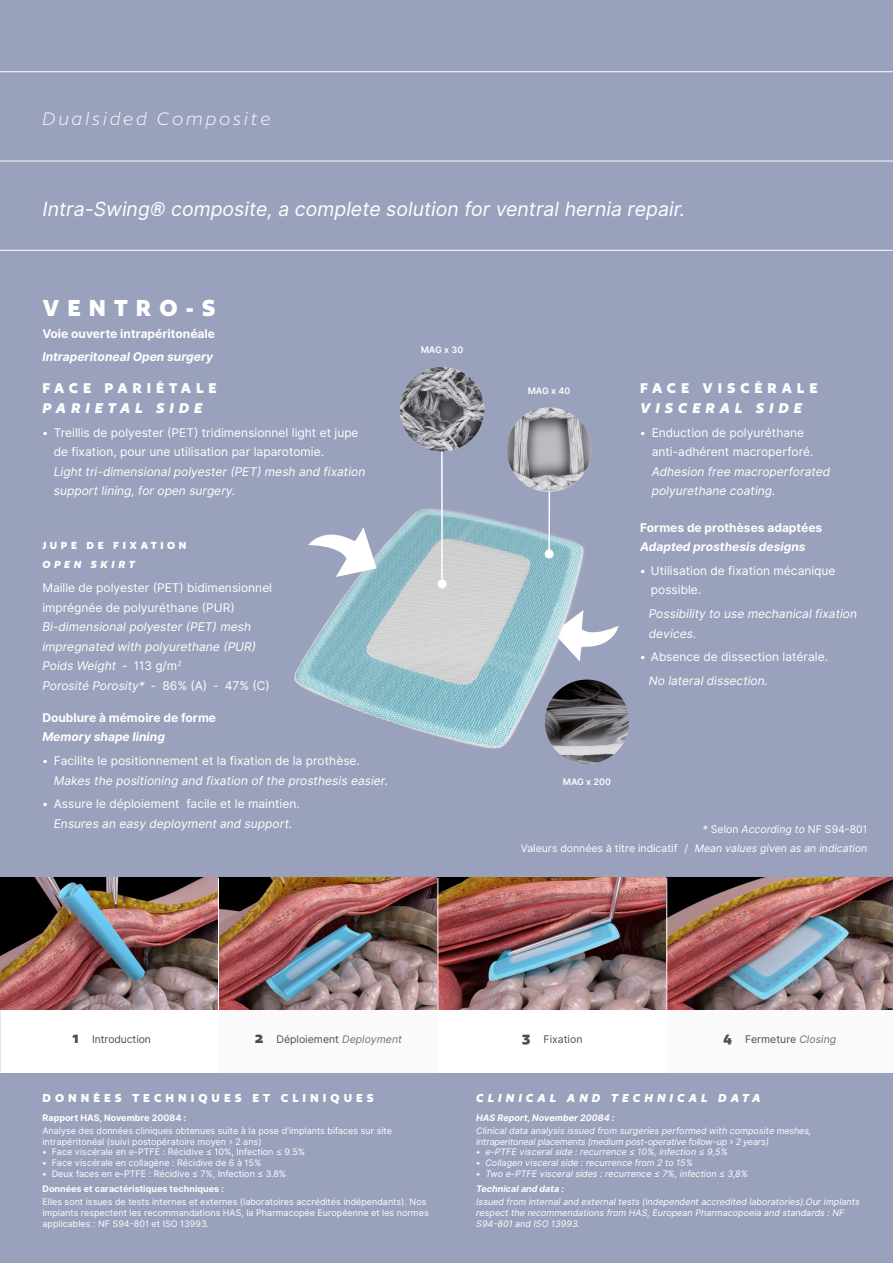
<style>
.page{position:relative;width:893px;height:1263px;background:#9aa1bc}
.page>*{position:absolute;margin:0;border:0;box-sizing:border-box;transform-origin:0 0}
.t1{font:700 27px "Author";letter-spacing:.3em;color:#fff}
.t2{font:italic 300 21px "Author";letter-spacing:.15em;color:#fff}
.t3{font:italic 19.5px "Inter UI";color:#fff}
.t4{font:700 16.5px "Author";letter-spacing:.3em;color:#fff}
.t5{font:italic 700 16.5px "Author";letter-spacing:.3em;color:#fff}
.t6{font:700 13.5px "Author";letter-spacing:.3em;color:#fff}
.t7{font:italic 700 13.5px "Author";letter-spacing:.3em;color:#fff}
.t8{font:italic 12px/19.5px "Inter UI";color:#fff}
.t9{font:12px/19.5px "Inter UI";color:#fff}
.t10{font:700 12px "Inter UI";color:#fff}
.t11{font:italic 700 12px "Inter UI";color:#fff}
.t12{font:700 12px "Author";letter-spacing:.3em;color:#fff}
.t13{font:italic 700 12px "Author";letter-spacing:.3em;color:#fff}
.t14{font:10.5px/19.5px "Inter UI";color:#fff;text-align:right}
.t15{font:10.5px "Inter UI";color:#494e5e}
.t16{font:9px/10.8px "Inter UI";color:#fff}
.t17{font:italic 9px/10.8px "Inter UI";color:#fff}
.t18{font:italic 9px/10.8px "Inter UI";letter-spacing:-.02em;color:#fff}
.t19{font:700 9px "Inter UI";color:#fff}
.t20{font:italic 700 9px "Inter UI";color:#fff}
.t21{font:600 9px "Inter UI";color:#fff}
.s1{font-style:normal}
.s2{font-style:italic}
.s3{font-family:"Author";font-weight:700;font-size:16.5px}
.s4{font-style:italic;color:#70707d}
</style>
<div class="page">
<div style="left:0;top:878px;width:893px;height:385px;background:#fff"></div>
<div style="left:0;top:1073px;width:893px;height:190px;background:#9aa1bc"></div>
<div style="left:218px;top:877px;width:220px;height:196px;background:#fafafa"></div>
<div style="left:667px;top:877px;width:226px;height:196px;background:#fafafa"></div>
<img style="left:0;top:878px;width:893px;height:131px">
<svg style="left:614px;top:626px;width:5px;height:9px"></svg>
<img style="left:293px;top:490px;width:321px;height:274px">
<hr style="left:548px;top:469px;width:2px;height:85px;background:#fff">
<svg style="left:544px;top:549px;width:10px;height:10px"></svg>
<hr style="left:441px;top:393px;width:2px;height:191px;background:#fff">
<svg style="left:437px;top:579px;width:10px;height:10px"></svg>
<img style="left:400px;top:367px;width:84px;height:84px;border-radius:42px">
<img style="left:507px;top:407px;width:84px;height:83px">
<img style="left:545px;top:679px;width:84px;height:85px;border-radius:42px">
<svg style="left:308px;top:524px;width:69px;height:53px"></svg>
<hr style="left:437px;top:878px;width:1px;height:195px;background:#fff">
<hr style="left:666px;top:878px;width:1px;height:195px;background:#fff">
<hr style="left:218px;top:878px;width:1px;height:195px;background:#fff">
<hr style="left:0;top:71px;width:893px;height:1px;background:#fff">
<hr style="left:0;top:161px;width:893px;height:1px;background:#fff">
<hr style="left:0;top:250px;width:893px;height:1px;background:#fff">
<h2 class="t2" style="left:43px;top:109px;width:229px">Dualsided Composite</h2>
<h3 class="t3" style="left:43px;top:195px;width:644px">Intra-Swing® composite, a complete solution for ventral hernia repair.</h3>
<h1 class="t1" style="left:42px;top:293px;width:175px">VENTRO-S</h1>
<h3 class="t10" style="left:42px;top:326px;width:174px">Voie ouverte intrapéritonéale</h3>
<h3 class="t11" style="left:42px;top:348px;width:172px">Intraperitoneal Open surgery</h3>
<h3 class="t4" style="left:42px;top:380px;width:176px">FACE PARIÉTALE</h3>
<h3 class="t5" style="left:42px;top:399px;width:161px">PARIETAL SIDE</h3>
<h3 class="t9" style="left:54px;top:423px;width:306px;text-indent:-11px">• Treillis de polyester (PET) tridimensionnel light et jupe de fixation, pour une utilisation par laparotomie.</h3>
<h3 class="t8" style="left:54px;top:462px;width:313px">Light tri-dimensional polyester (PET) mesh and fixation support lining, for open surgery.</h3>
<h3 class="t12" style="left:42px;top:539px;width:146px">JUPE DE FIXATION</h3>
<h3 class="t13" style="left:42px;top:558px;width:94px">OPEN SKIRT</h3>
<h3 class="t9" style="left:42px;top:578px;width:231px">Maille de polyester (PET) bidimensionnel imprégnée de polyuréthane (PUR)</h3>
<h3 class="t8" style="left:42px;top:617px;width:229px">Bi-dimensional polyester (PET) mesh impregnated with polyurethane (PUR)<br>Poids Weight <span class="s1">- 113 g/m</span><sup>2<br></sup>Porosité Porosity* <span class="s1">- 86% (A) - 47% (C)</span></h3>
<h3 class="t10" style="left:42px;top:709px;width:175px">Doublure à mémoire de forme</h3>
<h3 class="t11" style="left:42px;top:729px;width:124px">Memory shape lining</h3>
<h3 class="t9" style="left:42px;top:751px;width:319px">• Facilite le positionnement et la fixation de la prothèse.</h3>
<h3 class="t8" style="left:54px;top:771px;width:336px">Makes the positioning and fixation of the prosthesis easier.</h3>
<h3 class="t9" style="left:42px;top:794px;width:259px">• Assure le déploiement facile et le maintien.</h3>
<h3 class="t8" style="left:54px;top:814px;width:240px">Ensures an easy deployment and support.</h3>
<p class="t21" style="left:421px;top:344px;width:44px">MAG x 30</p>
<p class="t21" style="left:528px;top:384px;width:44px">MAG x 40</p>
<h3 class="t4" style="left:640px;top:379px;width:179px">FACE VISCÉRALE</h3>
<h3 class="t5" style="left:640px;top:399px;width:163px">VISCERAL SIDE</h3>
<h3 class="t9" style="left:652px;top:423px;width:163px;text-indent:-11px">• Enduction de polyuréthane anti-adhérent macroperforé.</h3>
<h3 class="t8" style="left:652px;top:462px;width:180px">Adhesion free macroperforated polyurethane coating.</h3>
<h3 class="t10" style="left:640px;top:519px;width:184px">Formes de prothèses adaptées</h3>
<h3 class="t11" style="left:640px;top:539px;width:167px">Adapted prosthesis designs</h3>
<h3 class="t9" style="left:651px;top:561px;width:186px;text-indent:-11px">• Utilisation de fixation mécanique possible.</h3>
<h3 class="t8" style="left:649px;top:604px;width:210px">Possibility to use mechanical fixation devices.</h3>
<h3 class="t9" style="left:640px;top:648px;width:189px">• Absence de dissection latérale.</h3>
<h3 class="t8" style="left:649px;top:671px;width:121px">No lateral dissection.</h3>
<p class="t21" style="left:563px;top:776px;width:50px">MAG x 200</p>
<p class="t14" style="left:521px;top:819px;width:348px">* Selon <span class="s2">According to</span> NF S94-801<br>Valeurs données à titre indicatif / <span class="s2">Mean values given as an indication</span></p>
<p class="t15" style="left:73px;top:1032px;width:80px"><span class="s3">1</span> Introduction</p>
<p class="t15" style="left:255px;top:1032px;width:149px"><span class="s3">2</span> Déploiement <span class="s4">Deployment</span></p>
<p class="t15" style="left:522px;top:1032px;width:62px"><span class="s3">3</span> Fixation</p>
<p class="t15" style="left:723px;top:1032px;width:114px"><span class="s3">4</span> Fermeture <span class="s4">Closing</span></p>
<h3 class="t6" style="left:43px;top:1090px;width:333px">DONNÉES TECHNIQUES ET CLINIQUES</h3>
<p class="t19" style="left:43px;top:1111px;width:145px">Rapport HAS, Novembre 20084 :</p>
<p class="t16" style="left:43px;top:1125px;width:351px">Analyse des données cliniques obtenues suite à la pose d’implants bifaces sur site intrapéritonéal (suivi postopératoire moyen &gt; 2 ans)</p>
<p class="t16" style="left:43px;top:1147px;width:264px">• Face viscérale en e-PTFE : Récidive ≤ 10%, Infection ≤ 9.5%</p>
<p class="t16" style="left:43px;top:1158px;width:220px">• Face viscérale en collagène : Récidive de 6 à 15%</p>
<p class="t16" style="left:43px;top:1168px;width:245px">• Deux faces en e-PTFE : Récidive ≤ 7%, Infection ≤ 3.8%</p>
<p class="t19" style="left:43px;top:1183px;width:183px">Données et caractéristiques techniques :</p>
<p class="t16" style="left:43px;top:1196px;width:388px">Elles sont issues de tests internes et externes (laboratoires accrédités indépendants). Nos implants respectent les recommandations HAS, la Pharmacopée Européenne et les normes applicables : NF S94-801 et ISO 13993.</p>
<h3 class="t7" style="left:476px;top:1090px;width:286px">CLINICAL AND TECHNICAL DATA</h3>
<p class="t20" style="left:476px;top:1111px;width:140px">HAS Report, November 20084 :</p>
<p class="t18" style="left:476px;top:1125px;width:337px">Clinical data analysis issued from surgeries performed with composite meshes, intraperitoneal placements (medium post-operative follow-up &gt; 2 years)</p>
<p class="t17" style="left:476px;top:1147px;width:253px">• e-PTFE visceral side : recurrence ≤ 10%, infection ≤ 9,5%</p>
<p class="t17" style="left:476px;top:1158px;width:218px">• Collagen visceral side : recurrence from 2 to 15%</p>
<p class="t17" style="left:476px;top:1168px;width:273px">• Two e-PTFE visceral sides : recurrence ≤ 7%, infection ≤ 3,8%</p>
<p class="t20" style="left:476px;top:1183px;width:89px">Technical and data :</p>
<p class="t17" style="left:476px;top:1196px;width:385px">Issued from internal and external tests (independent accredited laboratories).Our implants respect the recommendations from HAS, European Pharmacopoeia and standards : NF<br>S94-801 and ISO 13993.</p>
</div>
